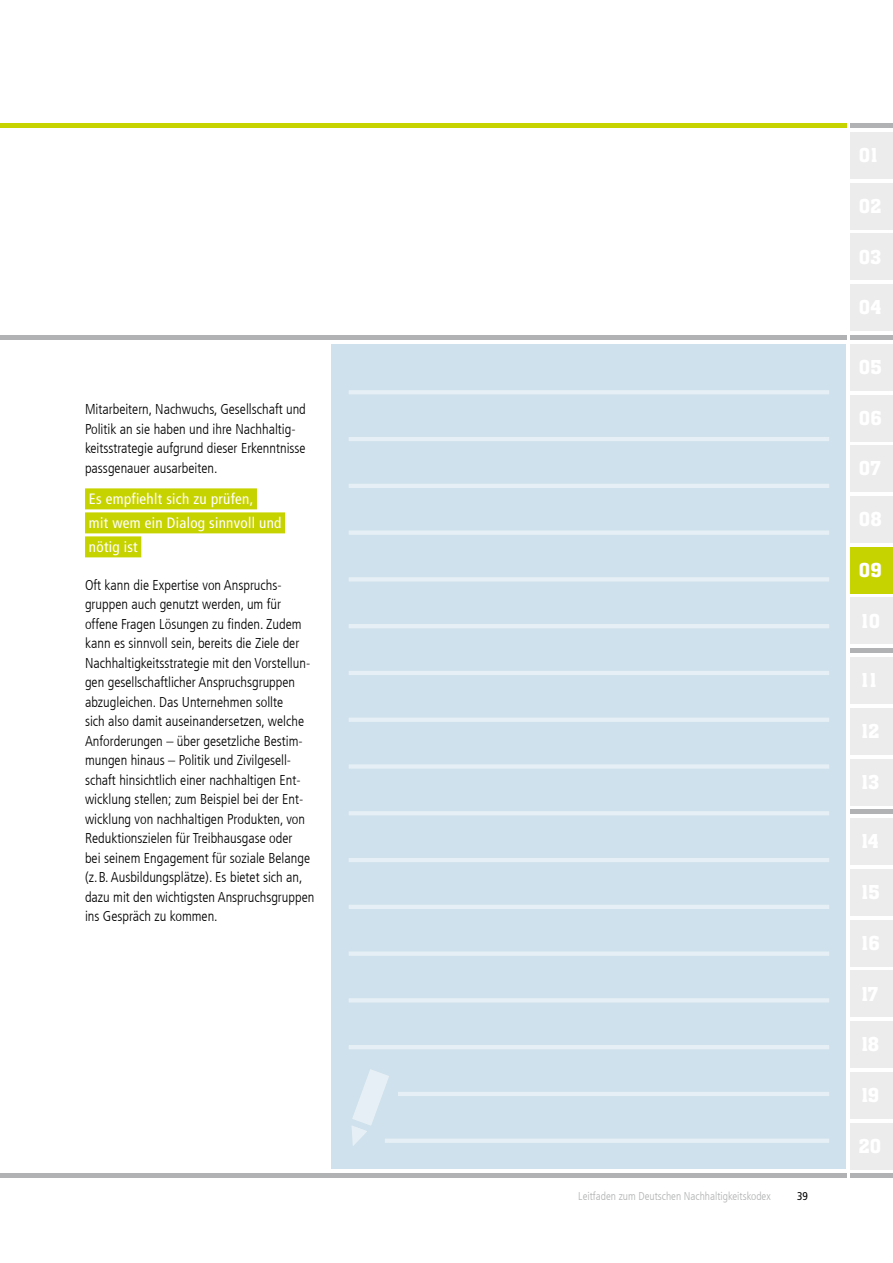
<style>
.page{position:relative;width:893px;height:1263px;background:#fff}
.page>*{position:absolute;margin:0;border:0;box-sizing:border-box;transform-origin:0 0}
.t1{font:500 21px "Aachen Std";color:#fff}
.t2{font:condensed 15px/24px "Frutiger LT Com";letter-spacing:.02em;color:#fff}
.t3{font:300 condensed 14.25px/19.5px "Frutiger LT Com";color:#000}
.t4{font:300 condensed 11.25px "Frutiger LT Com";color:#b1b2b3}
.t5{font:condensed 11.25px "Frutiger LT Com";color:#000}
</style>
<div class="page">
<div style="left:850px;top:132px;width:43px;height:47px;background:#ececed"></div>
<div style="left:850px;top:183px;width:43px;height:46px;background:#ececed"></div>
<div style="left:850px;top:234px;width:43px;height:46px;background:#ececed"></div>
<div style="left:850px;top:284px;width:43px;height:47px;background:#ececed"></div>
<div style="left:850px;top:335px;width:43px;height:5px;background:#b1b2b3"></div>
<div style="left:850px;top:123px;width:43px;height:5px;background:#b1b2b3"></div>
<div style="left:850px;top:648px;width:43px;height:5px;background:#b1b2b3"></div>
<hr style="left:850px;top:810px;width:43px;height:4px;background:#b1b2b3">
<hr style="left:850px;top:1174px;width:43px;height:4px;background:#b1b2b3">
<div style="left:850px;top:344px;width:43px;height:46px;background:#ececed"></div>
<div style="left:850px;top:395px;width:43px;height:46px;background:#ececed"></div>
<div style="left:850px;top:446px;width:43px;height:46px;background:#ececed"></div>
<div style="left:850px;top:496px;width:43px;height:47px;background:#ececed"></div>
<div style="left:850px;top:598px;width:43px;height:46px;background:#ececed"></div>
<div style="left:850px;top:657px;width:43px;height:47px;background:#ececed"></div>
<div style="left:850px;top:708px;width:43px;height:46px;background:#ececed"></div>
<div style="left:850px;top:759px;width:43px;height:46px;background:#ececed"></div>
<div style="left:850px;top:819px;width:43px;height:46px;background:#ececed"></div>
<div style="left:850px;top:869px;width:43px;height:46px;background:#ececed"></div>
<div style="left:850px;top:920px;width:43px;height:46px;background:#ececed"></div>
<div style="left:850px;top:971px;width:43px;height:46px;background:#ececed"></div>
<div style="left:850px;top:1021px;width:43px;height:47px;background:#ececed"></div>
<div style="left:850px;top:1072px;width:43px;height:46px;background:#ececed"></div>
<div style="left:850px;top:1123px;width:43px;height:46px;background:#ececed"></div>
<hr style="left:0;top:1174px;width:846px;height:4px;background:#b1b2b3">
<div style="left:0;top:123px;width:846px;height:5px;background:#c7d300"></div>
<div style="left:850px;top:547px;width:43px;height:46px;background:#c7d300"></div>
<div style="left:0;top:335px;width:846px;height:5px;background:#b1b2b3"></div>
<div style="left:85px;top:488px;width:172px;height:21px;background:#c7d300"></div>
<div style="left:85px;top:512px;width:200px;height:21px;background:#c7d300"></div>
<div style="left:85px;top:536px;width:56px;height:21px;background:#c7d300"></div>
<div style="left:332px;top:344px;width:514px;height:825px;background:#cfe1ec"></div>
<hr style="left:349px;top:390px;width:480px;height:4px;background:#e6eff5">
<hr style="left:349px;top:437px;width:480px;height:4px;background:#e6eff5">
<hr style="left:349px;top:484px;width:480px;height:4px;background:#e6eff5">
<div style="left:349px;top:530px;width:480px;height:5px;background:#e6eff5"></div>
<hr style="left:349px;top:577px;width:480px;height:4px;background:#e6eff5">
<hr style="left:349px;top:624px;width:480px;height:4px;background:#e6eff5">
<hr style="left:349px;top:671px;width:480px;height:4px;background:#e6eff5">
<hr style="left:349px;top:718px;width:480px;height:4px;background:#e6eff5">
<div style="left:349px;top:764px;width:480px;height:5px;background:#e6eff5"></div>
<hr style="left:349px;top:811px;width:480px;height:4px;background:#e6eff5">
<hr style="left:349px;top:858px;width:480px;height:4px;background:#e6eff5">
<hr style="left:349px;top:905px;width:480px;height:4px;background:#e6eff5">
<div style="left:349px;top:951px;width:480px;height:5px;background:#e6eff5"></div>
<hr style="left:349px;top:998px;width:480px;height:4px;background:#e6eff5">
<hr style="left:349px;top:1045px;width:480px;height:4px;background:#e6eff5">
<hr style="left:398px;top:1092px;width:431px;height:4px;background:#e6eff5">
<div style="left:385px;top:1138px;width:444px;height:5px;background:#e6eff5"></div>
<svg style="left:352px;top:1069px;width:43px;height:77px"></svg>
<p class="t3" style="left:85px;top:399px;width:222px">Mitarbeitern, Nachwuchs, Gesellschaft und Politik an sie haben und ihre Nachhaltig&shy;keitsstrategie aufgrund dieser Erkenntnisse passgenauer ausarbeiten.</p>
<p class="t2" style="left:89px;top:487px;width:194px">Es empfiehlt sich zu prüfen,<br>mit wem ein Dialog sinnvoll und nötig ist</p>
<p class="t3" style="left:85px;top:575px;width:231px">Oft kann die Expertise von Anspruchs&shy;gruppen auch genutzt werden, um für offene Fragen Lösungen zu finden. Zudem kann es sinnvoll sein, bereits die Ziele der Nachhaltigkeitsstrategie mit den Vorstellun&shy;gen gesellschaftlicher Anspruchsgruppen abzugleichen. Das Unternehmen sollte<br>sich also damit auseinandersetzen, welche Anforderungen – über gesetzliche Bestim&shy;mungen hinaus – Politik und Zivilgesell&shy;schaft hinsichtlich einer nachhaltigen Ent&shy;wicklung stellen; zum Beispiel bei der Ent&shy;wicklung von nachhaltigen Produkten, von Reduktionszielen für Treibhausgase oder<br>bei seinem Engagement für soziale Belange (z.B. Ausbildungsplätze). Es bietet sich an, dazu mit den wichtigsten Anspruchsgruppen ins Gespräch zu kommen.</p>
<h1 class="t1" style="left:859px;top:558px;width:24px">09</h1>
<p class="t4" style="left:578px;top:1189px;width:194px">Leitfaden zum Deutschen Nachhaltigkeitskodex</p>
<p class="t5" style="left:797px;top:1190px;width:12px">39</p>
</div>
